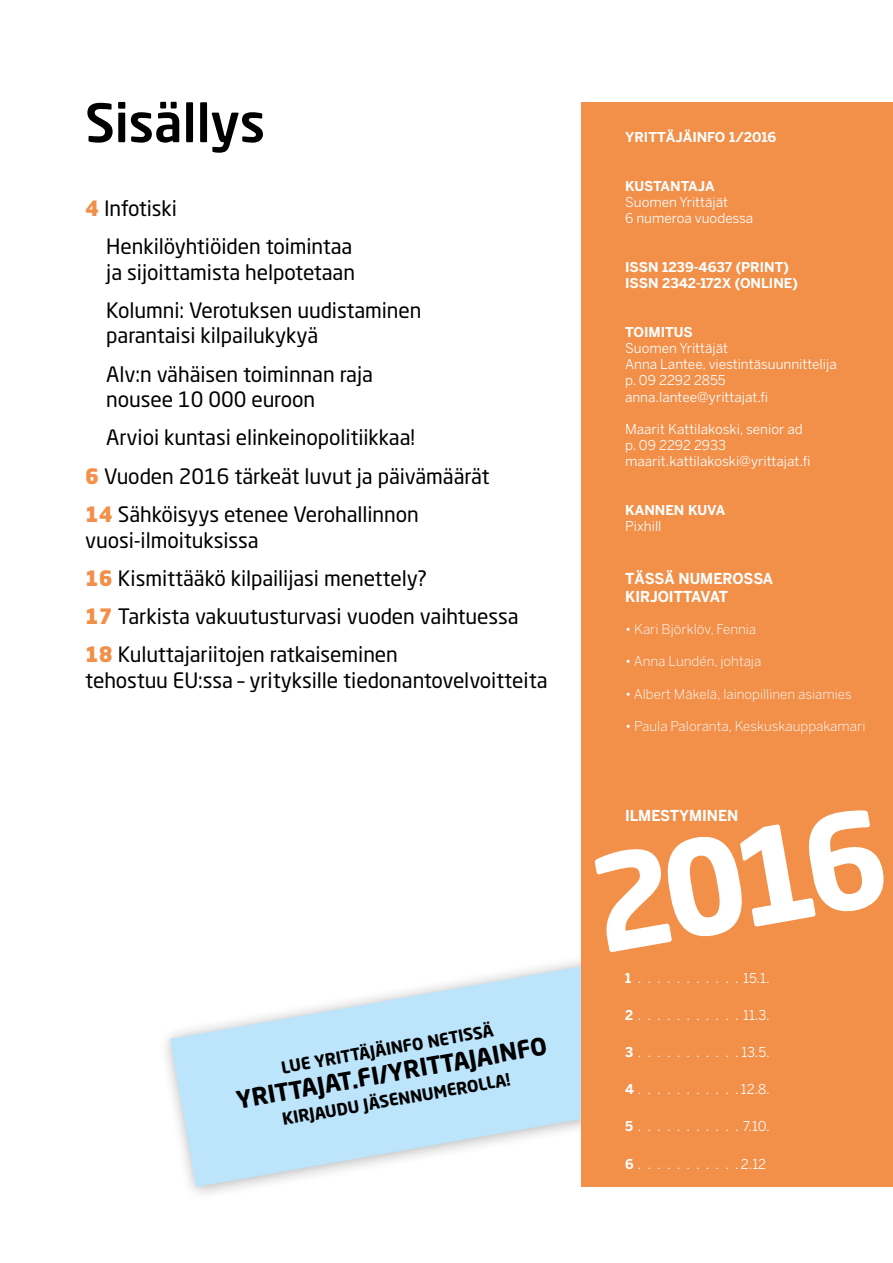
<style>
.page{position:relative;width:893px;height:1263px;background:#fff}
.page>*{position:absolute;margin:0;border:0;box-sizing:border-box;transform-origin:0 0}
.t1{font:700 130.5px "Neo Sans Std";color:#fff}
.t2{font:500 52.5px "Neo Sans Std";letter-spacing:-.005em;color:#000}
.t3{font:700 24px "Neo Sans Std";color:#000}
.t4{font:21px/38.2px "Neo Sans Std";letter-spacing:-.005em;color:#000}
.t5{font:700 16.5px "Neo Sans Std";color:#000}
.t6{font:700 15px/18px "Benton Sans";color:#fff;scale:.96 1}
.t7{font:13.5px/16.2px "Benton Sans";color:#fff}
.t8{font:300 13.5px "Benton Sans";color:#fff}
.t9{font:700 13.5px/16.2px "Benton Sans";color:#fff}
.s1{font-weight:900;color:#f28f49}
.s2{font-weight:700}
</style>
<div class="page">
<svg style="left:170px;top:961px;width:487px;height:226px;fill:#bce4fa"></svg>
<div style="left:581px;top:102px;width:312px;height:1084px;background:#f28f49"></div>
<h2 class="t2" style="left:85px;top:90px;width:182px">Sisällys</h2>
<p class="t4" style="left:106px;top:189px;width:248px;text-indent:-21px"><span class="s1">4</span> Infotiski<br>Henkilöyhtiöiden toimintaa</p>
<p class="t4" style="left:106px;top:253px;width:317px">ja sijoittamista helpotetaan<br>Kolumni: Verotuksen uudistaminen</p>
<p class="t4" style="left:106px;top:316px;width:268px">parantaisi kilpailukykyä<br>Alv:n vähäisen toiminnan raja</p>
<p class="t4" style="left:106px;top:380px;width:210px">nousee 10 000 euroon</p>
<p class="t4" style="left:106px;top:418px;width:310px">Arvioi kuntasi elinkeinopolitiikkaa!</p>
<p class="t4" style="left:85px;top:457px;width:406px"><span class="s1">6</span> Vuoden 2016 tärkeät luvut ja päivämäärät</p>
<p class="t4" style="left:85px;top:495px;width:335px"><span class="s1">14</span> Sähköisyys etenee Verohallinnon</p>
<p class="t4" style="left:85px;top:520px;width:435px">vuosi-ilmoituksissa<br><span class="s1">16</span> Kismittääkö kilpailijasi menettely?<br><span class="s1">17</span> Tarkista vakuutusturvasi vuoden vaihtuessa <span class="s1">18</span> Kuluttajariitojen ratkaiseminen</p>
<p class="t4" style="left:85px;top:661px;width:464px">tehostuu EU:ssa – yrityksille tiedonantovelvoitteita</p>
<p class="t5" style="left:280px;top:1057px;width:217px;rotate:-10deg">LUE YRITTÄJÄINFO NETISSÄ</p>
<p class="t3" style="left:234px;top:1085px;width:316px;rotate:-10deg">YRITTAJAT.FI/YRITTAJAINFO</p>
<p class="t5" style="left:281px;top:1109px;width:233px;rotate:-10deg">KIRJAUDU JÄSENNUMEROLLA!</p>
<p class="t9" style="left:625px;top:129px;width:153px">YRITTÄJÄINFO 1/2016</p>
<p class="t9" style="left:625px;top:178px;width:91px">KUSTANTAJA</p>
<p class="t7" style="left:625px;top:194px;width:130px">Suomen Yrittäjät<br>6 numeroa vuodessa</p>
<p class="t9" style="left:625px;top:259px;width:174px">ISSN 1239-4637 (PRINT)<br>ISSN 2342-172X (ONLINE)</p>
<p class="t9" style="left:625px;top:324px;width:69px">TOIMITUS</p>
<p class="t7" style="left:625px;top:340px;width:213px">Suomen Yrittäjät<br>Anna Lantee, viestintäsuunnittelija p. 09 2292 2855 anna.lantee@yrittajat.fi</p>
<p class="t7" style="left:625px;top:421px;width:187px">Maarit Kattilakoski, senior ad p. 09 2292 2933 maarit.kattilakoski@yrittajat.fi</p>
<p class="t9" style="left:625px;top:502px;width:102px">KANNEN KUVA</p>
<p class="t7" style="left:625px;top:518px;width:38px">Pixhill</p>
<p class="t6" style="left:625px;top:569px;width:156px">TÄSSÄ NUMEROSSA<br>KIRJOITTAVAT</p>
<p class="t8" style="left:625px;top:621px;width:133px">• Kari Björklöv, Fennia</p>
<p class="t8" style="left:625px;top:653px;width:138px">• Anna Lundén, johtaja</p>
<p class="t8" style="left:625px;top:686px;width:228px">• Albert Mäkelä, lainopillinen asiamies</p>
<p class="t8" style="left:625px;top:718px;width:242px">• Paula Paloranta, Keskuskauppakamari</p>
<h1 class="t1" style="left:577px;top:824px;width:302px;rotate:-10deg">2016</h1>
<p class="t6" style="left:625px;top:806px;width:120px">ILMESTYMINEN</p>
<p class="t7" style="left:743px;top:969px;width:28px">15.1.</p>
<p class="t7" style="left:743px;top:1006px;width:28px">11.3.</p>
<p class="t7" style="left:742px;top:1044px;width:30px">13.5.</p>
<p class="t7" style="left:625px;top:1081px;width:13px"><span class="s2">4</span> ...........</p>
<p class="t7" style="left:741px;top:1081px;width:30px">12.8.</p>
<p class="t7" style="left:743px;top:1118px;width:28px">7.10.</p>
<p class="t7" style="left:625px;top:1155px;width:13px"><span class="s2">6</span> ...........</p>
<p class="t7" style="left:741px;top:1155px;width:27px">2.12</p>
</div>
